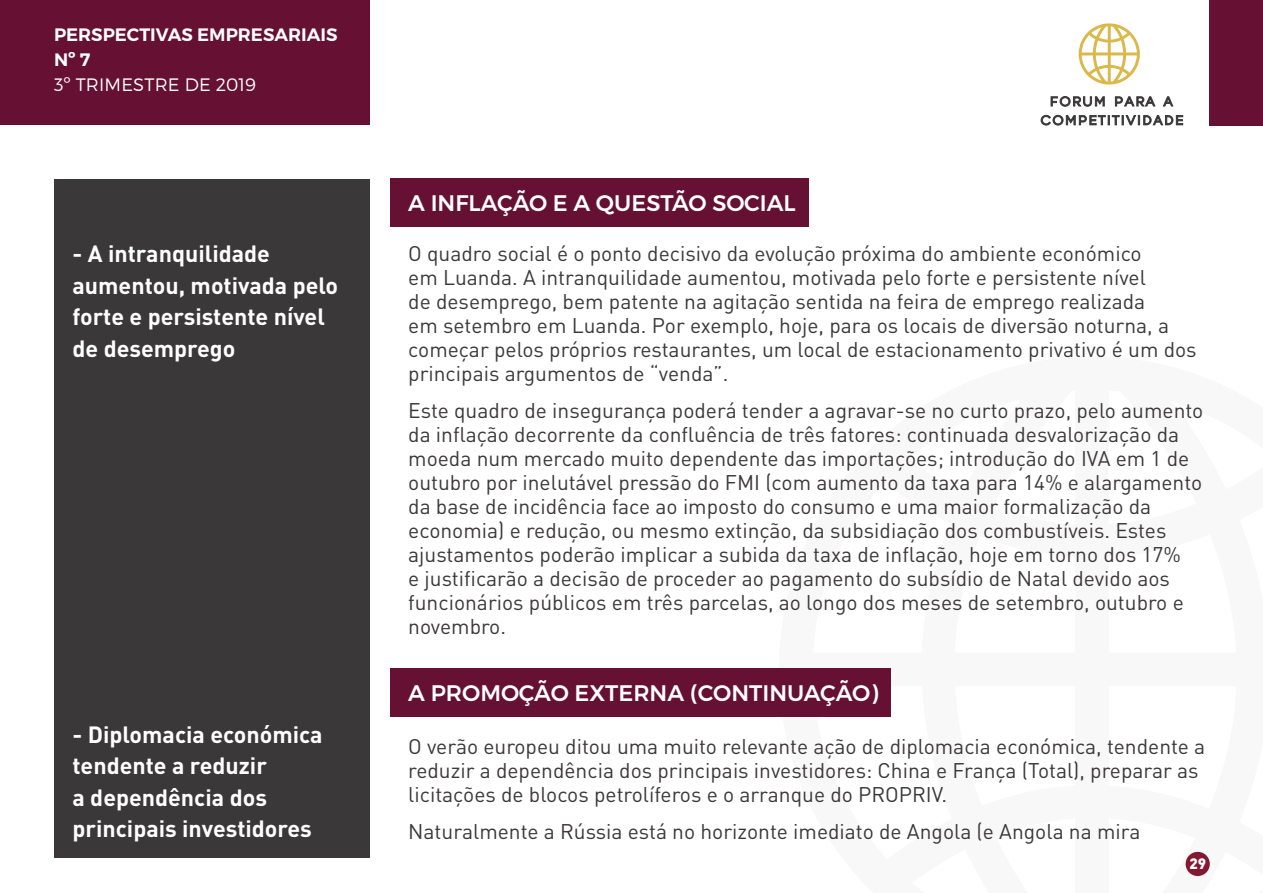
<style>
.page{position:relative;width:1263px;height:893px;background:#fff}
.page>*{position:absolute;margin:0;border:0;box-sizing:border-box;transform-origin:0 0}
.t1{font:700 23.25px/31.5px "DIN Pro";color:#fff}
.t2{font:500 22.5px "Montserrat";color:#fff}
.t3{font:21px/24px "DIN Pro";color:#3b383a}
.t4{font:600 18px/25.2px "Montserrat";color:#fff}
.t5{font:300 18px "Montserrat";letter-spacing:.01em;color:#fff}
.t6{font:900 15px "DIN Pro";color:#fff}
</style>
<div class="page">
<div style="left:54px;top:179px;width:316px;height:678px;background:#3b383a"></div>
<div style="left:0;top:0;width:370px;height:125px;background:#661034"></div>
<div style="left:1210px;top:0;width:53px;height:125px;background:#661034"></div>
<svg style="left:1079px;top:23px;width:61px;height:62px"></svg>
<svg style="left:1050px;top:96px;width:55px;height:11px"></svg>
<svg style="left:1115px;top:96px;width:41px;height:11px"></svg>
<svg style="left:1162px;top:96px;width:12px;height:11px"></svg>
<svg style="left:1040px;top:114px;width:143px;height:12px"></svg>
<div style="left:1185px;top:852px;width:25px;height:24px;background:#831832;border-radius:50%"></div>
<div style="left:391px;top:179px;width:418px;height:48px;background:#661034"></div>
<div style="left:391px;top:668px;width:500px;height:49px;background:#661034"></div>
<p class="t4" style="left:54px;top:22px;width:285px">PERSPECTIVAS EMPRESARIAIS<br>Nº 7</p>
<p class="t5" style="left:54px;top:74px;width:204px">3º TRIMESTRE DE 2019</p>
<p class="t1" style="left:72px;top:237px;width:267px">- A intranquilidade aumentou, motivada pelo forte e persistente nível de desemprego</p>
<p class="t1" style="left:72px;top:718px;width:252px">- Diplomacia económica tendente a reduzir<br>a dependência dos principais investidores</p>
<p class="t2" style="left:408px;top:189px;width:389px">A INFLAÇÃO E A QUESTÃO SOCIAL</p>
<p class="t3" style="left:408px;top:241px;width:790px">O quadro social é o ponto decisivo da evolução próxima do ambiente económico<br>em Luanda. A intranquilidade aumentou, motivada pelo forte e persistente nível<br>de desemprego, bem patente na agitação sentida na feira de emprego realizada<br>em setembro em Luanda. Por exemplo, hoje, para os locais de diversão noturna, a começar pelos próprios restaurantes, um local de estacionamento privativo é um dos principais argumentos de “venda”.</p>
<p class="t3" style="left:408px;top:398px;width:797px">Este quadro de insegurança poderá tender a agravar-se no curto prazo, pelo aumento da inflação decorrente da confluência de três fatores: continuada desvalorização da moeda num mercado muito dependente das importações; introdução do IVA em 1 de outubro por inelutável pressão do FMI (com aumento da taxa para 14% e alargamento da base de incidência face ao imposto do consumo e uma maior formalização da economia) e redução, ou mesmo extinção, da subsidiação dos combustíveis. Estes ajustamentos poderão implicar a subida da taxa de inflação, hoje em torno dos 17%<br>e justificarão a decisão de proceder ao pagamento do subsídio de Natal devido aos funcionários públicos em três parcelas, ao longo dos meses de setembro, outubro e novembro.</p>
<p class="t2" style="left:408px;top:679px;width:471px">A PROMOÇÃO EXTERNA (CONTINUAÇÃO)</p>
<p class="t3" style="left:408px;top:733px;width:799px">O verão europeu ditou uma muito relevante ação de diplomacia económica, tendente a reduzir a dependência dos principais investidores: China e França (Total), preparar as licitações de blocos petrolíferos e o arranque do PROPRIV.</p>
<p class="t3" style="left:408px;top:818px;width:734px">Naturalmente a Rússia está no horizonte imediato de Angola (e Angola na mira</p>
<p class="t6" style="left:1189px;top:853px;width:18px">29</p>
</div>
